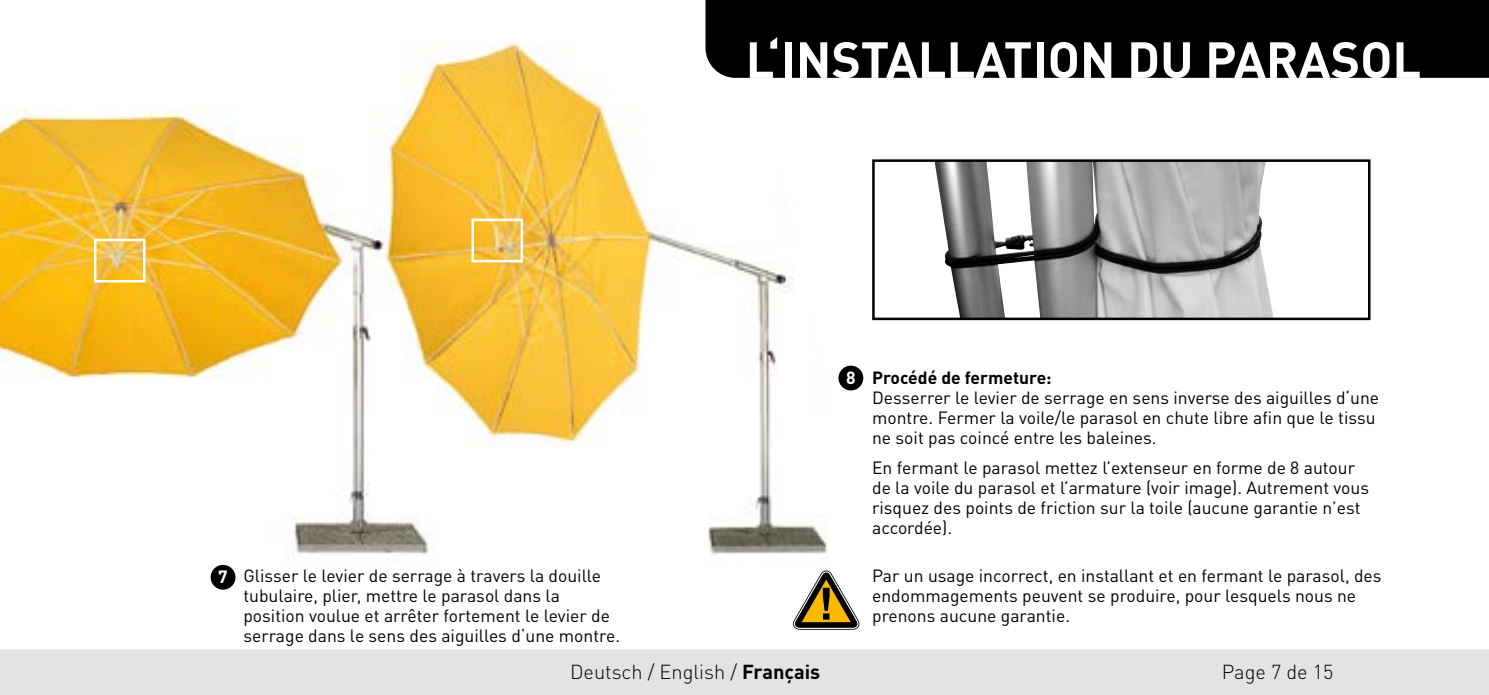
<style>
.page{position:relative;width:1489px;height:695px;background:#fff}
.page>*{position:absolute;margin:0;border:0;box-sizing:border-box;transform-origin:0 0}
.t1{font:700 50px "DINOT";color:#fff}
.t2{font:300 20px "DINOT";color:#000}
.t3{font:17.5px/20px "DINOT";color:#000}
.t4{font:700 17.5px "DINOT";color:#000}
.t5{font:700 17.5px "DINOT";color:#fff}
.s1{font-weight:700}
</style>
<div class="page">
<img style="left:0;top:42px;width:843px;height:545px">
<img style="left:934px;top:162px;width:339px;height:155px">
<div style="left:872px;top:159px;width:498px;height:161px;border:2px solid #000"></div>
<svg style="left:793px;top:570px;width:66px;height:59px"></svg>
<div style="left:94px;top:239px;width:51px;height:43px;border:2px solid #fff"></div>
<div style="left:471px;top:219px;width:52px;height:43px;border:2px solid #fff"></div>
<div style="left:211px;top:564px;width:24px;height:25px;background:#000;border-radius:50%"></div>
<div style="left:838px;top:365px;width:25px;height:25px;background:#000;border-radius:50%"></div>
<div style="left:0;top:649px;width:1488px;height:45px;background:#e3e3e3"></div>
<div style="left:705px;top:0;width:783px;height:78px;background:#000"></div>
<p class="t1" style="left:745px;top:21px;width:677px">L‘INSTALLATION DU PARASOL</p>
<p class="t5" style="left:218px;top:563px;width:11px">7</p>
<p class="t5" style="left:846px;top:364px;width:11px">8</p>
<p class="t4" style="left:872px;top:364px;width:181px">Procédé de fermeture:</p>
<p class="t3" style="left:872px;top:387px;width:508px">Desserrer le levier de serrage en sens inverse des aiguilles d‘une montre. Fermer la voile/le parasol en chute libre afin que le tissu ne soit pas coincé entre les baleines.</p>
<p class="t3" style="left:872px;top:457px;width:498px">En fermant le parasol mettez l’extenseur en forme de 8 autour de la voile du parasol et l’armature (voir image). Autrement vous risquez des points de friction sur la toile (aucune garantie n’est accordée).</p>
<p class="t3" style="left:243px;top:564px;width:359px">Glisser le levier de serrage à travers la douille</p>
<p class="t3" style="left:243px;top:584px;width:318px">tubulaire, plier, mettre le parasol dans la</p>
<p class="t3" style="left:243px;top:604px;width:368px">position voulue et arrêter fortement le levier de</p>
<p class="t3" style="left:243px;top:624px;width:378px">serrage dans le sens des aiguilles d‘une montre.</p>
<p class="t2" style="left:570px;top:657px;width:252px">Deutsch / English / <span class="s1">Français</span></p>
<p class="t2" style="left:1221px;top:657px;width:113px">Page 7 de 15</p>
<p class="t3" style="left:872px;top:564px;width:511px">Par un usage incorrect, en installant et en fermant le parasol, des endommagements peuvent se produire, pour lesquels nous ne prenons aucune garantie.</p>
</div>
